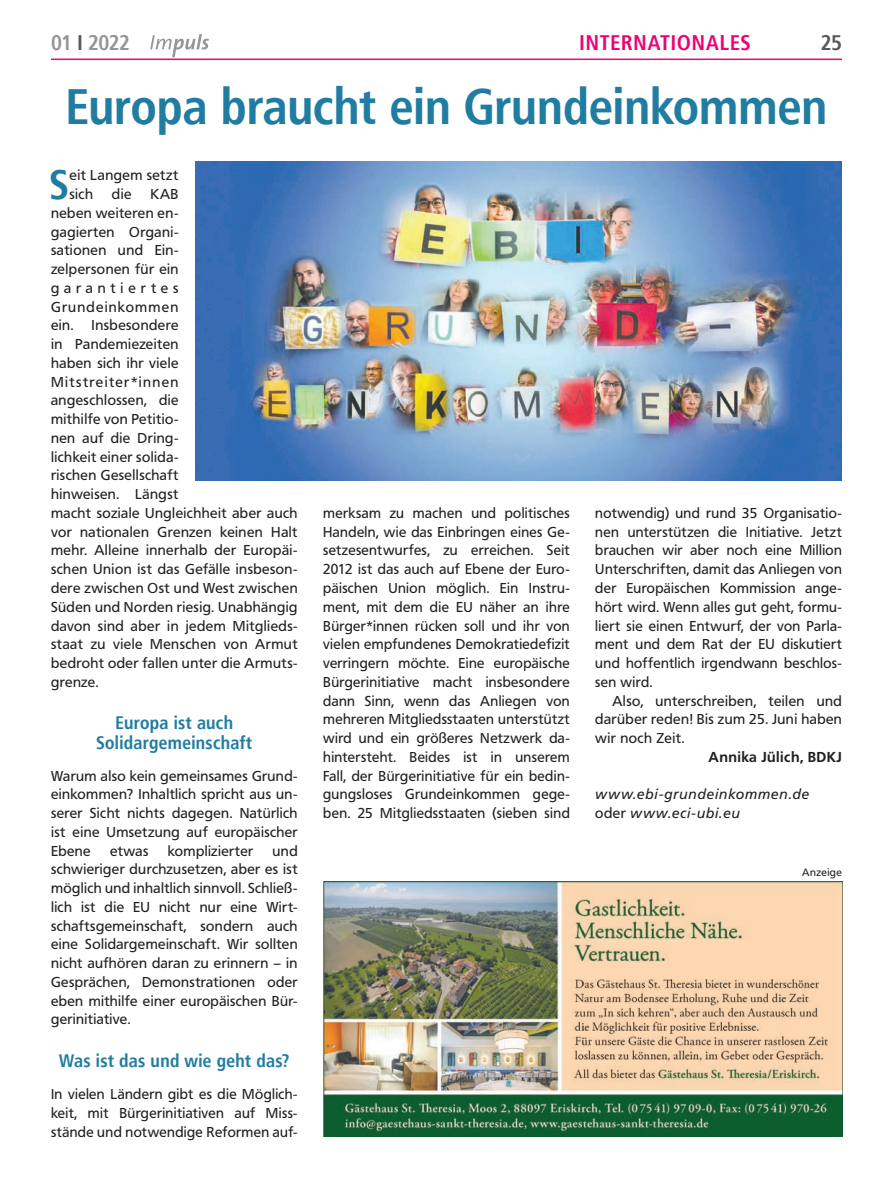
<style>
.page{position:relative;width:893px;height:1191px;background:#fff}
.page>*{position:absolute;margin:0;border:0;box-sizing:border-box;transform-origin:0 0}
.Head_01{font:700 49.5px "LH Frutiger Condensed BQ67";letter-spacing:.005em;color:#207da1}
.G_Initial{font:700 40.8px "LH Frutiger Condensed BQ67";color:#207da1}
.t1{font:700 21px "LH Frutiger Condensed BQ67";letter-spacing:.055em;color:#ed0372}
.t2{font:700 21px "LH Frutiger Condensed BQ67";letter-spacing:-.03em;color:#939598}
.t3{font:700 21px "LH Frutiger Condensed BQ67";color:#57585a}
.ZwischenÜberschrift{font:700 18px/19.5px "LH Frutiger Condensed BQ67";letter-spacing:.02em;color:#207da1;text-align:center}
.G_ohne_Einzug{font:14.25px/18.8px "Vd K Frutiger Roman";letter-spacing:.025em;color:#231f20;text-align:justify}
.G_Initial-2{font:14.25px/18.8px "Vd K Frutiger Roman";letter-spacing:.03em;color:#231f20}
.G{font:14.25px/18.8px "Vd K Frutiger Roman";letter-spacing:.03em;color:#231f20;text-align:justify}
.G-2{font:italic 14.25px/18.8px "Vd K Frutiger";letter-spacing:.025em;color:#231f20}
.G-3{font:700 14.25px "Vd K Frutiger";letter-spacing:.03em;color:#231f20}
.t4{font:10.5px "Vd K Frutiger Roman";letter-spacing:.04em;color:#231f20}
.s1{color:#57585a}
.s2{font-family:"Vd K Frutiger Roman";font-style:normal}
</style>
<div class="page">
<hr style="left:51px;top:59px;width:791px;height:1px;background:#ed0372">
<img style="left:196px;top:162px;width:646px;height:318px">
<img style="left:323px;top:881px;width:519px;height:256px">
<svg style="left:150px;top:34px;width:59px;height:23px"></svg>
<p class="t2" style="left:51px;top:29px;width:81px">01 <span class="s1">I</span> 2022</p>
<p class="t1" style="left:580px;top:29px;width:172px">INTERNATIONALES</p>
<p class="t3" style="left:821px;top:29px;width:23px">25</p>
<p class="Head_01" style="left:66px;top:76px;width:763px">Europa braucht ein Grundeinkommen</p>
<p class="G_Initial" style="left:50px;top:159px;width:20px">S</p>
<p class="G_Initial-2" style="left:69px;top:166px;width:111px">eit Langem setzt sich</p>
<p class="G_Initial-2" style="left:112px;top:185px;width:21px">die</p>
<p class="G_Initial-2" style="left:51px;top:185px;width:129px;text-align:justify;text-indent:99px">KAB neben weiteren en&shy;gagierten Organi&shy;sationen und Ein&shy;zelpersonen für ein garantiertes Grundeinkommen ein.</p>
<p class="G_Initial-2" style="left:51px;top:316px;width:248px;text-indent:41px">Insbesondere<br>in Pandemiezeiten<br>haben sich ihr viele<br>Mitstreiter*innen<br>angeschlossen, die<br>mithilfe von Petitio-<br>nen auf die Dring-<br>lichkeit einer solida-<br>rischen Gesellschaft<br>hinweisen. Längst<br>macht soziale Ungleichheit aber auch vor nationalen Grenzen keinen Halt mehr. Alleine innerhalb der Europäi&shy;schen Union ist das Gefälle insbeson&shy;dere zwischen Ost und West zwischen<br>Süden und Norden riesig. Unabhängig davon sind aber in jedem Mitglieds&shy;staat zu viele Menschen von Armut bedroht oder fallen unter die Armuts&shy;grenze.</p>
<p class="ZwischenÜberschrift" style="left:97px;top:713px;width:157px">Europa ist auch<br>Solidargemeinschaft</p>
<p class="G_ohne_Einzug" style="left:51px;top:766px;width:248px">Warum also kein gemeinsames Grund&shy;einkommen? Inhaltlich spricht aus un&shy;serer Sicht nichts dagegen. Natürlich ist eine Umsetzung auf europäischer Ebene</p>
<p class="G_ohne_Einzug" style="left:51px;top:841px;width:248px;text-indent:222px">und schwieriger durchzusetzen, aber es ist möglich und inhaltlich sinnvoll. Schließ&shy;lich ist die EU nicht nur eine Wirt&shy;schaftsgemeinschaft, sondern auch eine Solidargemeinschaft. Wir sollten nicht aufhören daran zu erinnern – in Gesprächen, Demonstrationen oder eben mithilfe einer europäischen Bür&shy;gerinitiative.</p>
<p class="ZwischenÜberschrift" style="left:59px;top:1050px;width:232px">Was ist das und wie geht das?</p>
<p class="G_ohne_Einzug" style="left:51px;top:1085px;width:248px">In vielen Ländern gibt es die Möglich&shy;keit, mit Bürgerinitiativen auf Miss&shy;stände und notwendige Reformen auf-</p>
<p class="G_ohne_Einzug" style="left:110px;top:841px;width:40px">etwas</p>
<p class="G_ohne_Einzug" style="left:168px;top:841px;width:87px">komplizierter</p>
<p class="G_ohne_Einzug" style="left:323px;top:504px;width:248px">merksam zu machen und politisches Handeln, wie das Einbringen eines Ge&shy;setzesentwurfes, zu erreichen. Seit 2012 ist das auch auf Ebene der Euro&shy;päischen Union möglich. Ein Instru&shy;ment, mit dem die EU näher an ihre Bürger*innen rücken soll und ihr von vielen empfundenes Demokratiedefizit verringern möchte. Eine europäische Bürgerinitiative macht insbesondere dann Sinn, wenn das Anliegen von mehreren Mitgliedsstaaten unterstützt wird und ein größeres Netzwerk da&shy;hintersteht. Beides ist in unserem Fall, der Bürgerinitiative für ein bedin&shy;gungsloses Grundeinkommen gege&shy;ben. 25 Mitgliedsstaaten (sieben sind</p>
<p class="G_ohne_Einzug" style="left:595px;top:504px;width:248px">notwendig) und rund 35 Organisatio&shy;nen unterstützen die Initiative. Jetzt brauchen wir aber noch eine Million Unterschriften, damit das Anliegen von der Europäischen Kommission ange&shy;hört wird. Wenn alles gut geht, formu&shy;liert sie einen Entwurf, der von Parla&shy;ment und dem Rat der EU diskutiert und hoffentlich irgendwann beschlos&shy;sen wird.</p>
<p class="G" style="left:595px;top:691px;width:248px;text-indent:17px">Also, unterschreiben, teilen und darüber reden! Bis zum 25. Juni haben wir noch Zeit.</p>
<p class="G-3" style="left:709px;top:748px;width:135px">Annika Jülich, BDKJ</p>
<p class="G-2" style="left:595px;top:785px;width:216px">www.ebi-grundeinkommen.de <span class="s2">oder</span> www.eci-ubi.eu</p>
<p class="t4" style="left:802px;top:866px;width:41px">Anzeige</p>
</div>
